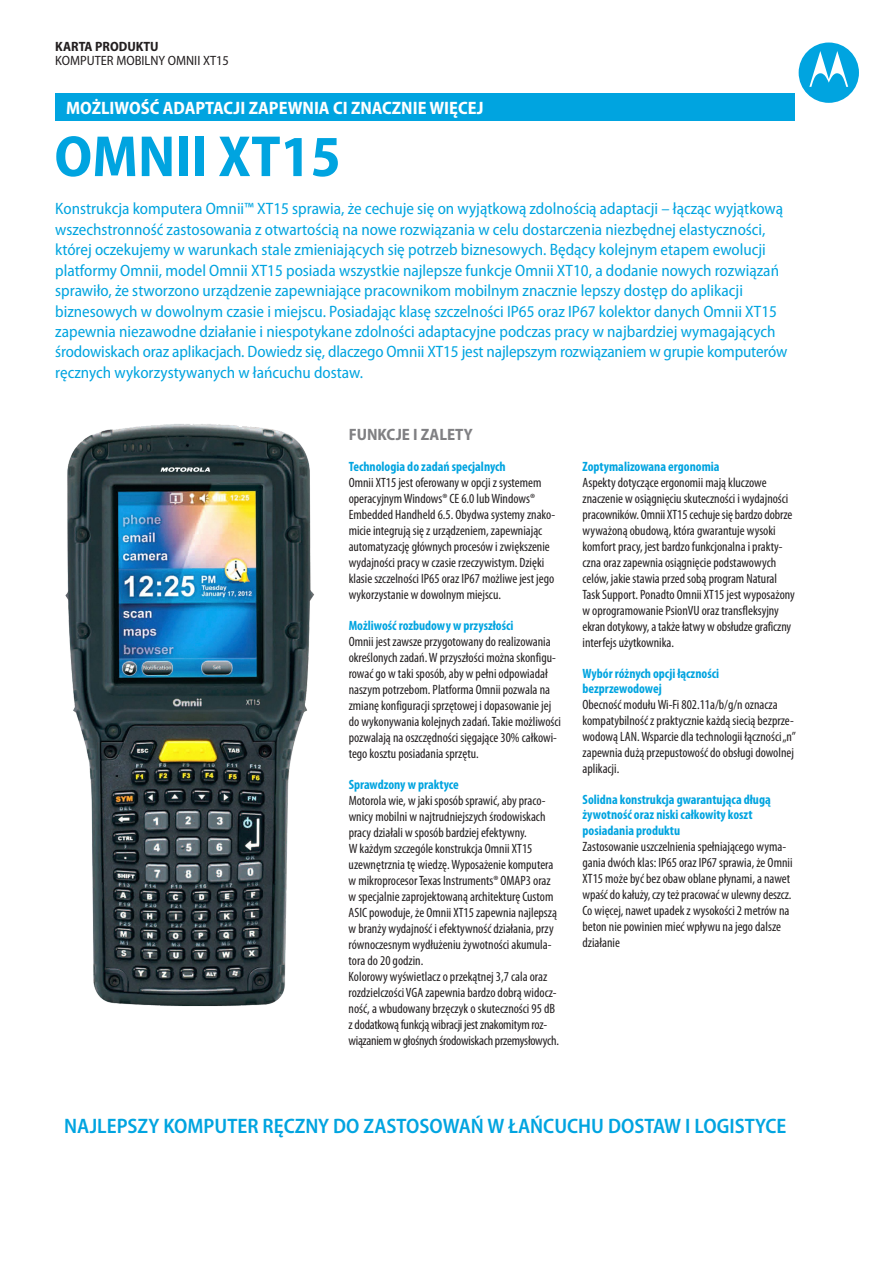
<style>
.page{position:relative;width:893px;height:1263px;background:#fff}
.page>*{position:absolute;margin:0;border:0;box-sizing:border-box;transform-origin:0 0}
.t1{font:700 semi-condensed 58.5px "Myriad Pro";color:#00a4e0}
.t2{font:600 semi-condensed 21px "Myriad Pro";color:#00a4e0}
.t3{font:700 semi-condensed 18px "Myriad Pro";color:#fff}
.t4{font:semi-condensed 16.5px/20.4px "Myriad Pro";color:#00a4e0}
.t5{font:700 semi-condensed 16.5px "Myriad Pro";color:#808083}
.t6{font:condensed 13.5px/16px "Myriad Pro";color:#231f20}
.t7{font:700 condensed 13.5px/15.3px "Myriad Pro";color:#00a4e0}
.t8{font:semi-condensed 13.5px "Myriad Pro";color:#231f20}
.t9{font:700 semi-condensed 13.5px "Myriad Pro";color:#231f20}
</style>
<div class="page">
<div style="left:799px;top:43px;width:60px;height:60px;background:#00a4e0;border-radius:50%"></div>
<svg style="left:809px;top:51px;width:39px;height:36px"></svg>
<div style="left:55px;top:94px;width:740px;height:27px;background:#00a4e0"></div>
<img style="left:65px;top:424px;width:249px;height:582px">
<p class="t9" style="left:55px;top:41px;width:105px">KARTA PRODUKTU</p>
<p class="t8" style="left:55px;top:55px;width:175px">KOMPUTER MOBILNY OMNII XT15</p>
<h3 class="t3" style="left:66px;top:101px;width:419px">MOŻLIWOŚĆ ADAPTACJI ZAPEWNIA CI ZNACZNIE WIĘCEJ</h3>
<h1 class="t1" style="left:54px;top:132px;width:288px">OMNII XT15</h1>
<p class="t4" style="left:55px;top:200px;width:734px">Konstrukcja komputera Omnii™ XT15 sprawia, że cechuje się on wyjątkową zdolnością adaptacji – łącząc wyjątkową wszechstronność zastosowania z otwartością na nowe rozwiązania w celu dostarczenia niezbędnej elastyczności, której oczekujemy w warunkach stale zmieniających się potrzeb biznesowych. Będący kolejnym etapem ewolucji platformy Omnii, model Omnii XT15 posiada wszystkie najlepsze funkcje Omnii XT10, a dodanie nowych rozwiązań sprawiło, że stworzono urządzenie zapewniające pracownikom mobilnym znacznie lepszy dostęp do aplikacji biznesowych w dowolnym czasie i miejscu. Posiadając klasę szczelności IP65 oraz IP67 kolektor danych Omnii XT15 zapewnia niezawodne działanie i niespotykane zdolności adaptacyjne podczas pracy w najbardziej wymagających środowiskach oraz aplikacjach. Dowiedz się, dlaczego Omnii XT15 jest najlepszym rozwiązaniem w grupie komputerów ręcznych wykorzystywanych w łańcuchu dostaw.</p>
<p class="t5" style="left:349px;top:428px;width:125px">FUNKCJE I ZALETY</p>
<p class="t7" style="left:349px;top:460px;width:158px">Technologia do zadań specjalnych</p>
<p class="t6" style="left:349px;top:476px;width:208px">Omnii XT15 jest oferowany w opcji z systemem operacyjnym Windows® CE 6.0 lub Windows® Embedded Handheld 6.5. Obydwa systemy znako&shy;micie integrują się z urządzeniem, zapewniając automatyzację głównych procesów i zwiększenie wydajności pracy w czasie rzeczywistym. Dzięki klasie szczelności IP65 oraz IP67 możliwe jest jego wykorzystanie w dowolnym miejscu.</p>
<p class="t6" style="left:349px;top:635px;width:214px">Omnii jest zawsze przygotowany do realizowania określonych zadań. W przyszłości można skonfigu&shy;rować go w taki sposób, aby w pełni odpowiadał naszym potrzebom. Platforma Omnii pozwala na zmianę konfiguracji sprzętowej i dopasowanie jej do wykonywania kolejnych zadań. Takie możliwości pozwalają na oszczędności sięgające 30% całkowi&shy;tego kosztu posiadania sprzętu.</p>
<p class="t6" style="left:348px;top:793px;width:212px">Motorola wie, w jaki sposób sprawić, aby praco&shy;wnicy mobilni w najtrudniejszych środowiskach pracy działali w sposób bardziej efektywny.<br>W każdym szczególe konstrukcja Omnii XT15 uzewnętrznia tę wiedzę. Wyposażenie komputera w mikroprocesor Texas Instruments® OMAP3 oraz w specjalnie zaprojektowaną architekturę Custom ASIC powoduje, że Omnii XT15 zapewnia najlepszą w branży wydajność i efektywność działania, przy równoczesnym wydłużeniu żywotności akumula&shy;tora do 20 godzin.<br>Kolorowy wyświetlacz o przekątnej 3,7 cala oraz rozdzielczości VGA zapewnia bardzo dobrą widocz&shy;ność, a wbudowany brzęczyk o skuteczności 95 dB zdodatkowąfunkcjąwibracji jestznakomitymroz&shy;wiązaniemwgłośnych środowiskach przemysłowych.</p>
<p class="t7" style="left:349px;top:619px;width:166px">Możliwość rozbudowy w przyszłości</p>
<p class="t7" style="left:349px;top:777px;width:112px">Sprawdzony w praktyce</p>
<p class="t7" style="left:583px;top:460px;width:139px">Zoptymalizowana ergonomia</p>
<p class="t6" style="left:582px;top:476px;width:214px">Aspekty dotyczące ergonomii mają kluczowe znaczenie w osiągnięciu skuteczności i wydajności pracowników. OmniiXT15cechujesiębardzodobrze wyważoną obudową, która gwarantuje wysoki komfort pracy, jest bardzo funkcjonalna i prakty&shy;czna oraz zapewnia osiągnięcie podstawowych celów, jakie stawia przed sobą program Natural Task Support. Ponadto Omnii XT15 jest wyposażony w oprogramowanie PsionVU oraz transfleksyjny ekran dotykowy,atakżełatwywobsłudzegraficzny interfejs użytkownika.</p>
<p class="t7" style="left:583px;top:667px;width:138px">Wybór różnych opcji łączności bezprzewodowej</p>
<p class="t6" style="left:582px;top:698px;width:215px">Obecność modułu Wi-Fi 802.11a/b/g/n oznacza kompatybilność z praktycznie każdą siecią bezprze&shy;wodową LAN. Wsparcie dla technologii łączności „n” zapewnia dużą przepustowość do obsługi dowolnej aplikacji.</p>
<p class="t7" style="left:583px;top:793px;width:190px">Solidna konstrukcja gwarantująca długą żywotność oraz niski całkowity koszt posiadania produktu</p>
<p class="t6" style="left:582px;top:839px;width:212px">Zastosowanie uszczelnienia spełniającego wyma&shy;gania dwóch klas: IP65 oraz IP67 sprawia, że Omnii XT15 może być bez obaw oblane płynami, a nawet wpaśćdokałuży,czyteżpracowaćwulewnydeszcz.<br>Co więcej, nawet upadek z wysokości 2 metrów na beton nie powinien mieć wpływu na jego dalsze działanie</p>
<h2 class="t2" style="left:64px;top:1117px;width:724px">NAJLEPSZY KOMPUTER RĘCZNY DO ZASTOSOWAŃ W ŁAŃCUCHU DOSTAW I LOGISTYCE</h2>
</div>
